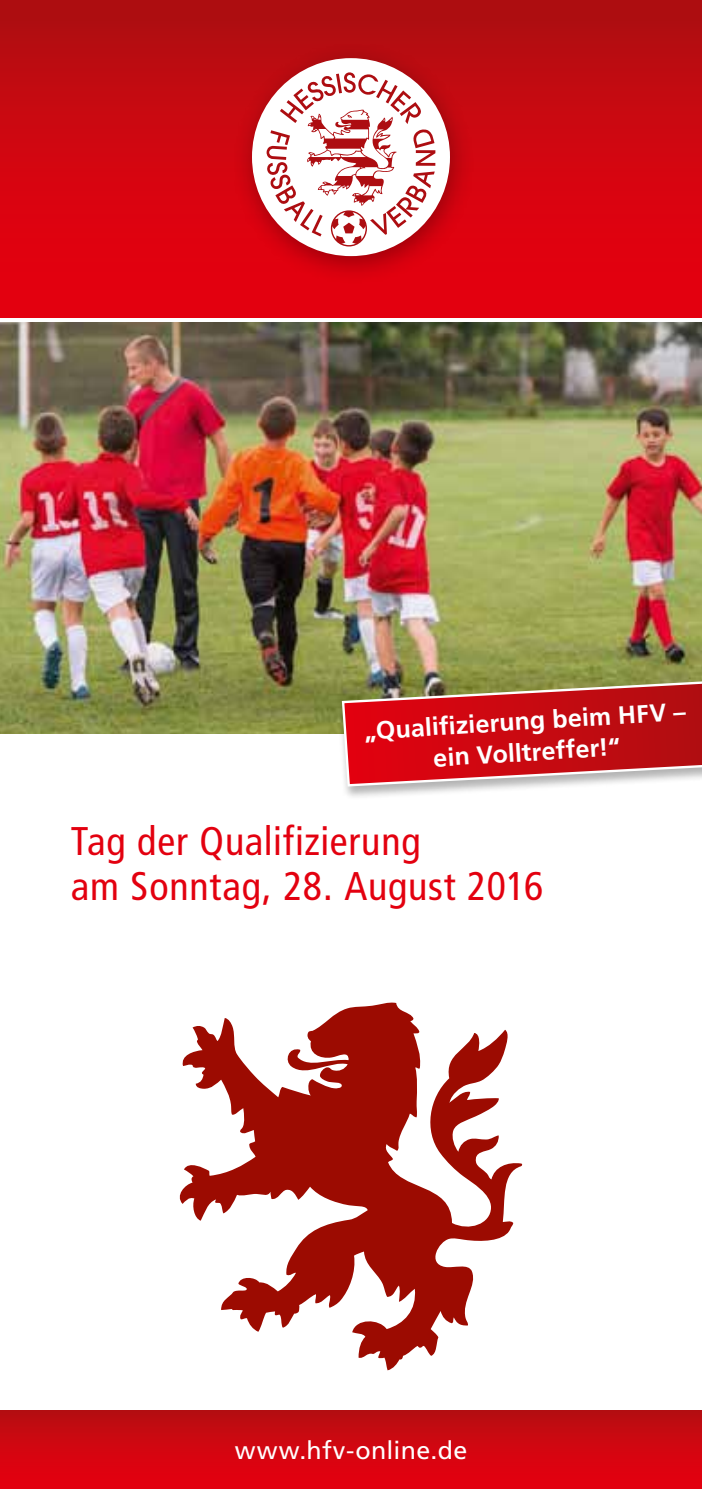
<style>
.page{position:relative;width:702px;height:1489px;background:#fff}
.page>*{position:absolute;margin:0;border:0;box-sizing:border-box;transform-origin:0 0}
.t1{font:condensed 40px/45px "Frutiger LT Std";letter-spacing:.02em;color:#e3000f}
.t2{font:700 25px/31.5px "Frutiger LT Std";color:#fff;text-align:center}
.t3{font:25px "Frutiger";letter-spacing:.015em;color:#fff}
</style>
<div class="page">
<div style="left:0;top:0;width:702px;height:318px;background:linear-gradient(to bottom,#b00e11,#ec000f)"></div>
<img style="left:0;top:322px;width:702px;height:411px">
<div style="left:231px;top:42px;width:244px;height:244px;background:#000;opacity:.32"></div>
<div style="left:252px;top:58px;width:198px;height:198px;background:#fff;border-radius:50%"></div>
<div style="left:331px;top:210px;width:36px;height:36px;border:1px solid #ad0d11;border-radius:50%"></div>
<svg style="left:266px;top:72px;width:169px;height:172px"></svg>
<svg style="left:179px;top:1002px;width:343px;height:368px"></svg>
<div style="left:337px;top:679px;width:365px;height:121px;background:#000;opacity:.3"></div>
<svg style="left:340px;top:679px;width:362px;height:108px;background:#c43635"></svg>
<div style="left:0;top:1410px;width:702px;height:78px;background:linear-gradient(to bottom,#b80d12,#e7000f)"></div>
<p class="t2" style="left:363px;top:716px;width:323px;rotate:-4deg">„Qualifi zierung beim HFV – ein Volltreffer!“</p>
<p class="t1" style="left:71px;top:819px;width:474px">Tag der Qualifizierung<br>am Sonntag, 28. August 2016</p>
<p class="t3" style="left:235px;top:1435px;width:234px">www.hfv-online.de</p>
</div>
